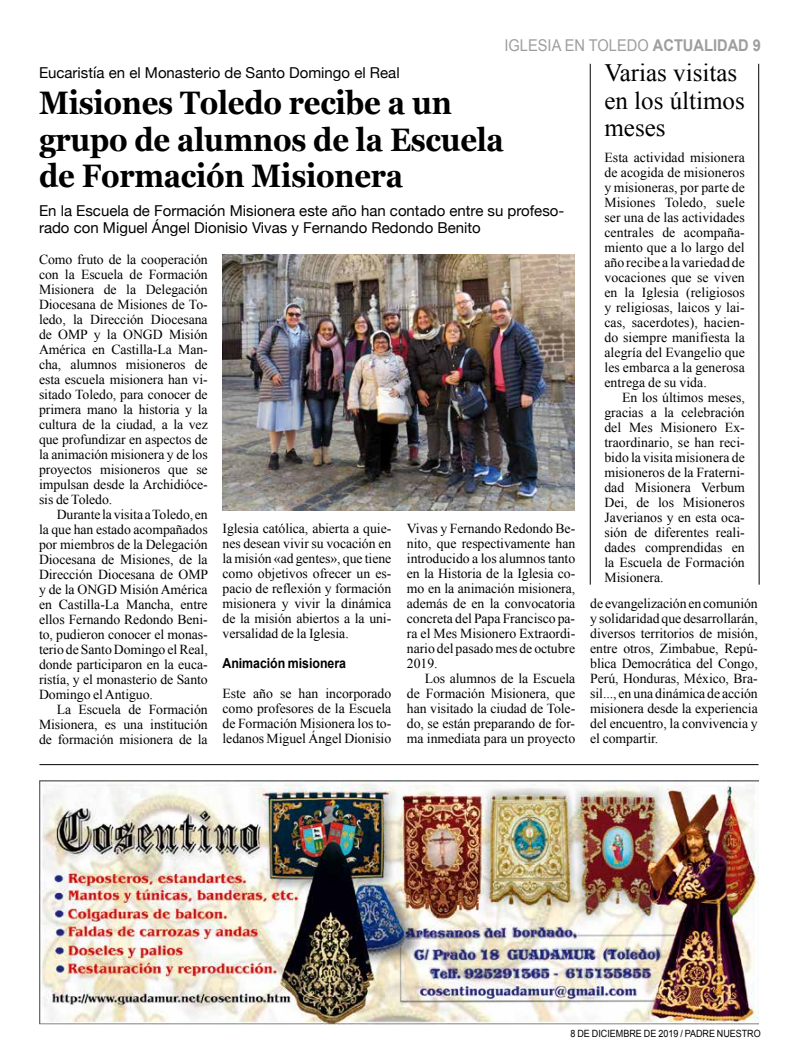
<style>
.page{position:relative;width:798px;height:1063px;background:#fff}
.page>*{position:absolute;margin:0;border:0;box-sizing:border-box;transform-origin:0 0}
.t1{font:700 32.5px/36.2px "Georgia";letter-spacing:-.01em;color:#000;scale:.9 1}
.t2{font:25px/27.5px "Times New Roman";color:#000}
.t3{font:16.25px "Arial";color:#9c9e9f;scale:.9 1}
.t4{font:15px/17.5px "Helvetica Neue";color:#000}
.t5{font:13.75px/15px "Times New Roman";letter-spacing:-.005em;color:#000;text-align:justify}
.t6{font:700 13.75px "Arial";letter-spacing:-.005em;color:#000;scale:.9 1}
.t7{font:10px "Arial";color:#000;scale:.9 1}
.s1{font-weight:700}
</style>
<div class="page">
<img style="left:39px;top:780px;width:718px;height:244px">
<hr style="left:39px;top:764px;width:719px;height:1px;background:#000">
<hr style="left:589px;top:64px;width:1px;height:521px;background:#000">
<svg style="left:758px;top:63px;width:1px;height:522px"></svg>
<img style="left:222px;top:254px;width:352px;height:257px">
<p class="t3" style="left:504px;top:34px;width:286px">IGLESIA EN TOLEDO <span class="s1">ACTUALIDAD 9</span></p>
<p class="t4" style="left:39px;top:65px;width:362px">Eucaristía en el Monasterio de Santo Domingo el Real</p>
<h1 class="t1" style="left:39px;top:83px;width:518px">Misiones Toledo recibe a un grupo de alumnos de la Escuela de Formación Misionera</h1>
<p class="t4" style="left:39px;top:202px;width:526px">En la Escuela de Formación Misionera este año han contado entre su profeso&shy;rado con Miguel Ángel Dionisio Vivas y Fernando Redondo Benito</p>
<p class="t5" style="left:39px;top:252px;width:170px">Como fruto de la cooperación con la Escuela de Formación Misionera de la Delegación Diocesana de Misiones de To&shy;ledo, la Dirección Diocesana de OMP y la ONGD Misión América en Castilla-La Man&shy;cha, alumnos misioneros de esta escuela misionera han vi&shy;sitado Toledo, para conocer de primera mano la historia y la cultura de la ciudad, a la vez que profundizar en aspectos de la animación misionera y de los proyectos misioneros que se impulsan desde la Archidióce&shy;sis de Toledo.</p>
<p class="t5" style="left:39px;top:507px;width:171px;text-indent:18px">Durante la visita a Toledo, en la que han estado acompañados por miembros de la Delegación Diocesana de Misiones, de la Dirección Diocesana de OMP y de la ONGD Misión América en Castilla-La Mancha, entre ellos Fernando Redondo Beni&shy;to, pudieron conocer el monas&shy;terio de Santo Domingo el Real, donde participaron en la euca&shy;ristía, y el monasterio de Santo Domingo el Antiguo.</p>
<p class="t5" style="left:39px;top:702px;width:170px;text-indent:18px">La Escuela de Formación Misionera, es una institución de formación misionera de la</p>
<p class="t5" style="left:407px;top:521px;width:170px">Vivas y Fernando Redondo Be&shy;nito, que respectivamente han introducido a los alumnos tanto en la Historia de la Iglesia co&shy;mo en la animación misionera, además de en la convocatoria concreta del Papa Francisco pa&shy;ra el Mes Misionero Extraordi&shy;nario del pasado mes de octubre 2019.</p>
<p class="t5" style="left:407px;top:671px;width:170px;text-indent:18px">Los alumnos de la Escuela de Formación Misionera, que han visitado la ciudad de Tole&shy;do, se están preparando de for&shy;ma inmediata para un proyecto</p>
<p class="t5" style="left:222px;top:521px;width:170px">Iglesia católica, abierta a quie&shy;nes desean vivir su vocación en la misión «ad gentes», que tiene como objetivos ofrecer un es&shy;pacio de reflexión y formación misionera y vivir la dinámica de la misión abiertos a la uni&shy;versalidad de la Iglesia.</p>
<p class="t6" style="left:222px;top:654px;width:139px">Animación misionera</p>
<p class="t5" style="left:222px;top:686px;width:170px">Este año se han incorporado como profesores de la Escuela de Formación Misionera los to&shy;ledanos Miguel Ángel Dionisio</p>
<h2 class="t2" style="left:604px;top:59px;width:142px">Varias visitas en los últimos meses</h2>
<p class="t5" style="left:604px;top:150px;width:142px">Esta actividad misionera de acogida de misioneros y misioneras, por parte de Misiones Toledo, suele ser una de las actividades centrales de acompaña&shy;miento que a lo largo del año recibe a la variedad de vocaciones que se viven en la Iglesia (religiosos y religiosas, laicos y lai&shy;cas, sacerdotes), hacien&shy;do siempre manifiesta la alegría del Evangelio que les embarca a la generosa entrega de su vida.</p>
<p class="t5" style="left:604px;top:390px;width:142px;text-indent:18px">En los últimos meses, gracias a la celebración del Mes Misionero Ex&shy;traordinario, se han reci&shy;bido la visita misionera de misioneros de la Fraterni&shy;dad Misionera Verbum Dei, de los Misioneros Javerianos y en esta oca&shy;sión de diferentes reali&shy;dades comprendidas en la Escuela de Formación Misionera.</p>
<p class="t5" style="left:590px;top:595px;width:169px">de evangelización en comunión y solidaridad que desarrollarán, diversos territorios de misión, entre otros, Zimbabue, Repú&shy;blica Democrática del Congo, Perú, Honduras, México, Bra&shy;sil..., en una dinámica de acción misionera desde la experiencia del encuentro, la convivencia y el compartir.</p>
<p class="t7" style="left:570px;top:1027px;width:213px">8 DE DICIEMBRE DE 2019 / PADRE NUESTRO</p>
</div>
